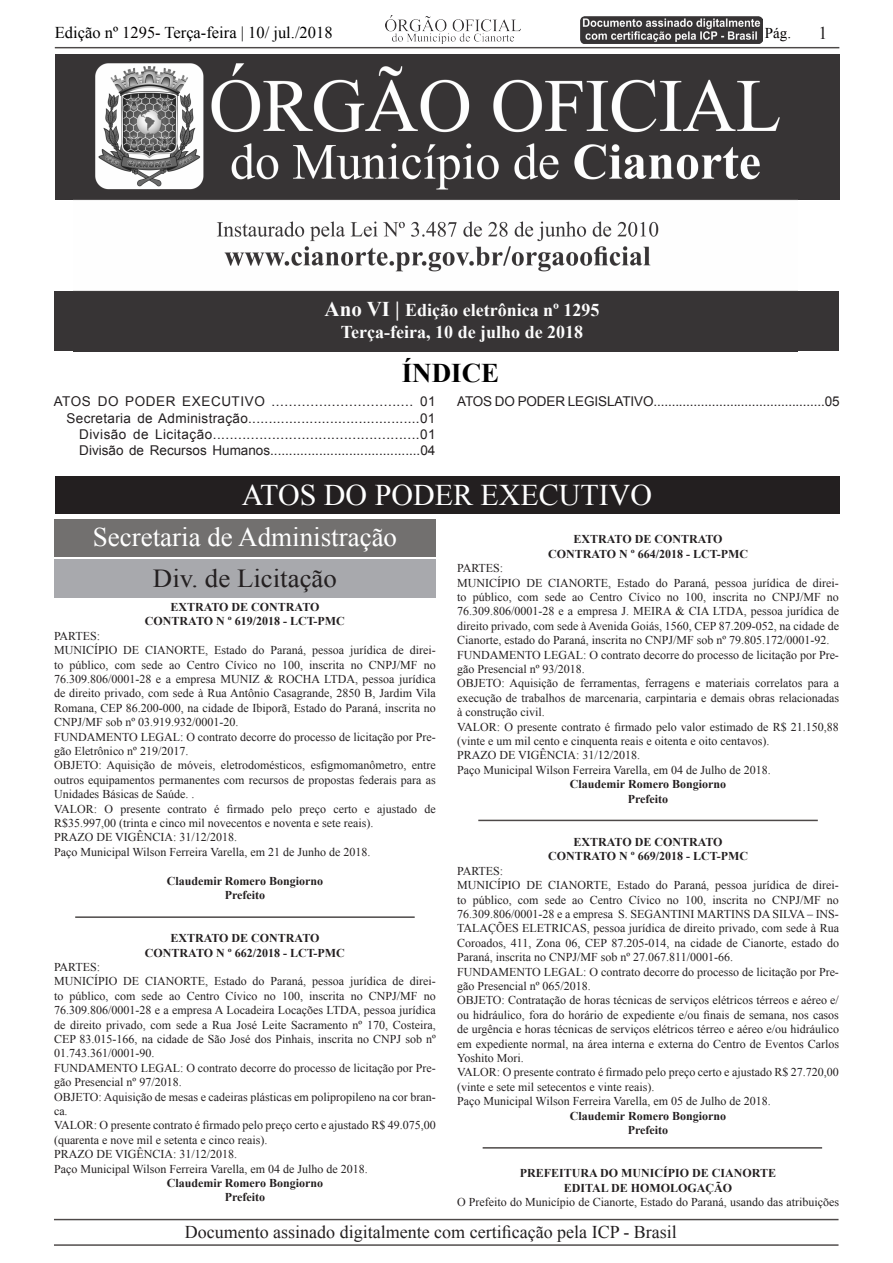
<style>
.page{position:relative;width:893px;height:1263px;background:#fff}
.page>*{position:absolute;margin:0;border:0;box-sizing:border-box;transform-origin:0 0}
.t1{font:30px "Times New Roman";color:#fff}
.t2{font:27px "Times New Roman";color:#fff}
.t3{font:700 27px "Times New Roman";color:#000}
.t4{font:25.95px "Times New Roman";color:#231f20}
.t5{font:18px "Times New Roman";color:#231f20}
.t6{font:700 18px "Times New Roman";color:#fcfcfc}
.t7{font:16.5px "Times New Roman";color:#000}
.t8{font:15px "Times New Roman";color:#040000}
.t9{font:13.5px "Arial";letter-spacing:.025em;color:#231f20}
.t10{font:13.5px "Arial";letter-spacing:-.01em;color:#231f20}
.t11{font:13.5px "Arial";color:#231f20}
.t12{font:12px/14.4px "Times New Roman";color:#231f20}
.t13{font:700 12px "Times New Roman";color:#231f20}
.s1{color:#040000}
.s2{font-size:21px}
</style>
<div class="page">
<hr style="left:54px;top:1219px;width:784px;height:1px;background:#4d4948">
<hr style="left:55px;top:47px;width:784px;height:1px;background:#4d4948">
<hr style="left:54px;top:1244px;width:784px;height:2px;background:#4d4948">
<img style="left:385px;top:15px;width:135px;height:29px">
<img style="left:581px;top:17px;width:181px;height:26px">
<div style="left:55px;top:476px;width:785px;height:37px;background:#231f20"></div>
<div style="left:56px;top:55px;width:784px;height:145px;background:#373435"></div>
<div style="left:55px;top:291px;width:784px;height:60px;background:#373435"></div>
<img style="left:74px;top:54px;width:723px;height:237px">
<div style="left:54px;top:519px;width:382px;height:37px;background:#72706f"></div>
<div style="left:54px;top:559px;width:382px;height:39px;background:#a8a9ad"></div>
<hr style="left:478px;top:820px;width:340px;height:1px;background:#4d4948">
<hr style="left:75px;top:916px;width:340px;height:2px;background:#4d4948">
<hr style="left:483px;top:1147px;width:339px;height:1px;background:#4d4948">
<h3 class="t7" style="left:55px;top:21px;width:279px">Edição nº <span class="s1">1295-</span> Terça-feira | 10/ jul./2018</h3>
<p class="t8" style="left:755px;top:23px;width:37px"><span class="s2">|</span> Pág.</p>
<p class="t5" style="left:818px;top:21px;width:10px">1</p>
<p class="t6" style="left:324px;top:298px;width:277px"><span class="s2">Ano VI |</span> Edição eletrônica nº 1295</p>
<p class="t6" style="left:341px;top:319px;width:244px">Terça-feira, 10 de julho de 2018</p>
<p class="t3" style="left:402px;top:354px;width:99px">ÍNDICE</p>
<p class="t9" style="left:54px;top:393px;width:383px">ATOS DO PODER EXECUTIVO ................................. 01</p>
<p class="t9" style="left:67px;top:409px;width:370px">Secretaria de Administração..........................................01</p>
<p class="t9" style="left:79px;top:425px;width:358px">Divisão de Licitação.................................................01</p>
<p class="t11" style="left:79px;top:441px;width:358px">Divisão de Recursos Humanos........................................04</p>
<p class="t10" style="left:457px;top:393px;width:384px">ATOS DO PODER LEGISLATIVO...............................................05</p>
<p class="t1" style="left:242px;top:475px;width:412px">ATOS DO PODER EXECUTIVO</p>
<p class="t2" style="left:93px;top:519px;width:306px">Secretaria de Administração</p>
<p class="t4" style="left:153px;top:560px;width:186px">Div. de Licitação</p>
<p class="t13" style="left:170px;top:599px;width:151px">EXTRATO DE CONTRATO</p>
<p class="t13" style="left:145px;top:613px;width:202px">CONTRATO N º 619/2018 - LCT-PMC</p>
<p class="t12" style="left:54px;top:628px;width:48px">PARTES:</p>
<p class="t12" style="left:54px;top:643px;width:383px;text-align:justify">MUNICÍPIO DE CIANORTE, Estado do Paraná, pessoa jurídica de direi&shy;to público, com sede ao Centro Cívico no 100, inscrita no CNPJ/MF no 76.309.806/0001-28 e a empresa MUNIZ &amp; ROCHA LTDA, pessoa jurídica de direito privado, com sede à Rua Antônio Casagrande, 2850 B, Jardim Vila Romana, CEP 86.200-000, na cidade de Ibiporã, Estado do Paraná, inscrita no CNPJ/MF sob nº 03.919.932/0001-20.</p>
<p class="t12" style="left:54px;top:729px;width:383px">FUNDAMENTO LEGAL: O contrato decorre do processo de licitação por Pre&shy;gão Eletrônico nº 219/2017.</p>
<p class="t12" style="left:54px;top:758px;width:383px;text-align:justify">OBJETO: Aquisição de móveis, eletrodomésticos, esfigmomanômetro, entre outros equipamentos permanentes com recursos de propostas federais para as Unidades Básicas de Saúde. .</p>
<p class="t12" style="left:54px;top:801px;width:383px">VALOR: O presente contrato é firmado pelo preço certo e ajustado de<br>R$35.997,00 (trinta e cinco mil novecentos e noventa e sete reais).</p>
<p class="t12" style="left:54px;top:830px;width:185px">PRAZO DE VIGÊNCIA: 31/12/2018.</p>
<p class="t12" style="left:54px;top:844px;width:318px">Paço Municipal Wilson Ferreira Varella, em 21 de Junho de 2018.</p>
<p class="t13" style="left:167px;top:872px;width:158px">Claudemir Romero Bongiorno</p>
<p class="t13" style="left:225px;top:887px;width:42px">Prefeito</p>
<p class="t13" style="left:170px;top:930px;width:151px">EXTRATO DE CONTRATO</p>
<p class="t13" style="left:145px;top:944px;width:202px">CONTRATO N º 662/2018 - LCT-PMC</p>
<p class="t12" style="left:54px;top:959px;width:48px">PARTES:</p>
<p class="t12" style="left:54px;top:974px;width:383px;text-align:justify">MUNICÍPIO DE CIANORTE, Estado do Paraná, pessoa jurídica de direi&shy;to público, com sede ao Centro Cívico no 100, inscrita no CNPJ/MF no 76.309.806/0001-28 e a empresa A Locadeira Locações LTDA, pessoa jurídica de direito privado, com sede a Rua José Leite Sacramento nº 170, Costeira, CEP 83.015-166, na cidade de São José dos Pinhais, inscrita no CNPJ sob nº 01.743.361/0001-90.</p>
<p class="t12" style="left:54px;top:1060px;width:383px">FUNDAMENTO LEGAL: O contrato decorre do processo de licitação por Pre&shy;gão Presencial nº 97/2018.</p>
<p class="t12" style="left:54px;top:1089px;width:383px">OBJETO: Aquisição de mesas e cadeiras plásticas em polipropileno na cor bran&shy;ca.</p>
<p class="t12" style="left:54px;top:1118px;width:383px">VALOR: O presente contrato é firmado pelo preço certo e ajustado R$ 49.075,00 (quarenta e nove mil e setenta e cinco reais).</p>
<p class="t12" style="left:54px;top:1147px;width:185px">PRAZO DE VIGÊNCIA: 31/12/2018.</p>
<p class="t12" style="left:54px;top:1161px;width:315px">Paço Municipal Wilson Ferreira Varella, em 04 de Julho de 2018.</p>
<p class="t13" style="left:167px;top:1175px;width:158px">Claudemir Romero Bongiorno</p>
<p class="t13" style="left:225px;top:1189px;width:42px">Prefeito</p>
<p class="t13" style="left:573px;top:531px;width:151px">EXTRATO DE CONTRATO</p>
<p class="t13" style="left:548px;top:545px;width:202px">CONTRATO N º 664/2018 - LCT-PMC</p>
<p class="t12" style="left:457px;top:561px;width:48px">PARTES:</p>
<p class="t12" style="left:457px;top:575px;width:383px;text-align:justify">MUNICÍPIO DE CIANORTE, Estado do Paraná, pessoa jurídica de direi&shy;to público, com sede ao Centro Cívico no 100, inscrita no CNPJ/MF no 76.309.806/0001-28 e a empresa J. MEIRA &amp; CIA LTDA, pessoa jurídica de direito privado, com sede à Avenida Goiás, 1560, CEP 87.209-052, na cidade de Cianorte, estado do Paraná, inscrita no CNPJ/MF sob nº 79.805.172/0001-92.</p>
<p class="t12" style="left:457px;top:647px;width:383px">FUNDAMENTO LEGAL: O contrato decorre do processo de licitação por Pre&shy;gão Presencial nº 93/2018.</p>
<p class="t12" style="left:457px;top:676px;width:383px;text-align:justify">OBJETO: Aquisição de ferramentas, ferragens e materiais correlatos para a execução de trabalhos de marcenaria, carpintaria e demais obras relacionadas à construção civil.</p>
<p class="t12" style="left:457px;top:719px;width:383px">VALOR: O presente contrato é firmado pelo valor estimado de R$ 21.150,88 (vinte e um mil cento e cinquenta reais e oitenta e oito centavos).</p>
<p class="t12" style="left:457px;top:748px;width:185px">PRAZO DE VIGÊNCIA: 31/12/2018.</p>
<p class="t12" style="left:457px;top:762px;width:315px">Paço Municipal Wilson Ferreira Varella, em 04 de Julho de 2018.</p>
<p class="t13" style="left:570px;top:776px;width:158px">Claudemir Romero Bongiorno</p>
<p class="t13" style="left:628px;top:790px;width:42px">Prefeito</p>
<p class="t13" style="left:573px;top:833px;width:151px">EXTRATO DE CONTRATO</p>
<p class="t13" style="left:548px;top:848px;width:202px">CONTRATO N º 669/2018 - LCT-PMC</p>
<p class="t12" style="left:457px;top:863px;width:48px">PARTES:</p>
<p class="t12" style="left:457px;top:878px;width:383px;text-align:justify">MUNICÍPIO DE CIANORTE, Estado do Paraná, pessoa jurídica de direi&shy;to público, com sede ao Centro Cívico no 100, inscrita no CNPJ/MF no 76.309.806/0001-28 e a empresa S. SEGANTINI MARTINS DA SILVA – INS-TALAÇÕES ELETRICAS, pessoa jurídica de direito privado, com sede à Rua Coroados, 411, Zona 06, CEP 87.205-014, na cidade de Cianorte, estado do Paraná, inscrita no CNPJ/MF sob nº 27.067.811/0001-66.</p>
<p class="t12" style="left:457px;top:964px;width:383px">FUNDAMENTO LEGAL: O contrato decorre do processo de licitação por Pre&shy;gão Presencial nº 065/2018.</p>
<p class="t12" style="left:457px;top:993px;width:383px;text-align:justify">OBJETO: Contratação de horas técnicas de serviços elétricos térreos e aéreo e/ ou hidráulico, fora do horário de expediente e/ou finais de semana, nos casos de urgência e horas técnicas de serviços elétricos térreo e aéreo e/ou hidráulico em expediente normal, na área interna e externa do Centro de Eventos Carlos Yoshito Mori.</p>
<p class="t12" style="left:457px;top:1065px;width:383px">VALOR: O presente contrato é firmado pelo preço certo e ajustado R$ 27.720,00 (vinte e sete mil setecentos e vinte reais).</p>
<p class="t12" style="left:457px;top:1094px;width:315px">Paço Municipal Wilson Ferreira Varella, em 05 de Julho de 2018.</p>
<p class="t13" style="left:570px;top:1107px;width:158px">Claudemir Romero Bongiorno</p>
<p class="t13" style="left:628px;top:1121px;width:42px">Prefeito</p>
<p class="t13" style="left:520px;top:1165px;width:258px">PREFEITURA DO MUNICÍPIO DE CIANORTE</p>
<p class="t13" style="left:564px;top:1179px;width:170px">EDITAL DE HOMOLOGAÇÃO</p>
<p class="t12" style="left:457px;top:1194px;width:383px">O Prefeito do Município de Cianorte, Estado do Paraná, usando das atribuições</p>
<h3 class="t5" style="left:185px;top:1220px;width:494px">Documento assinado digitalmente com certificação pela ICP - Brasil</h3>
</div>
